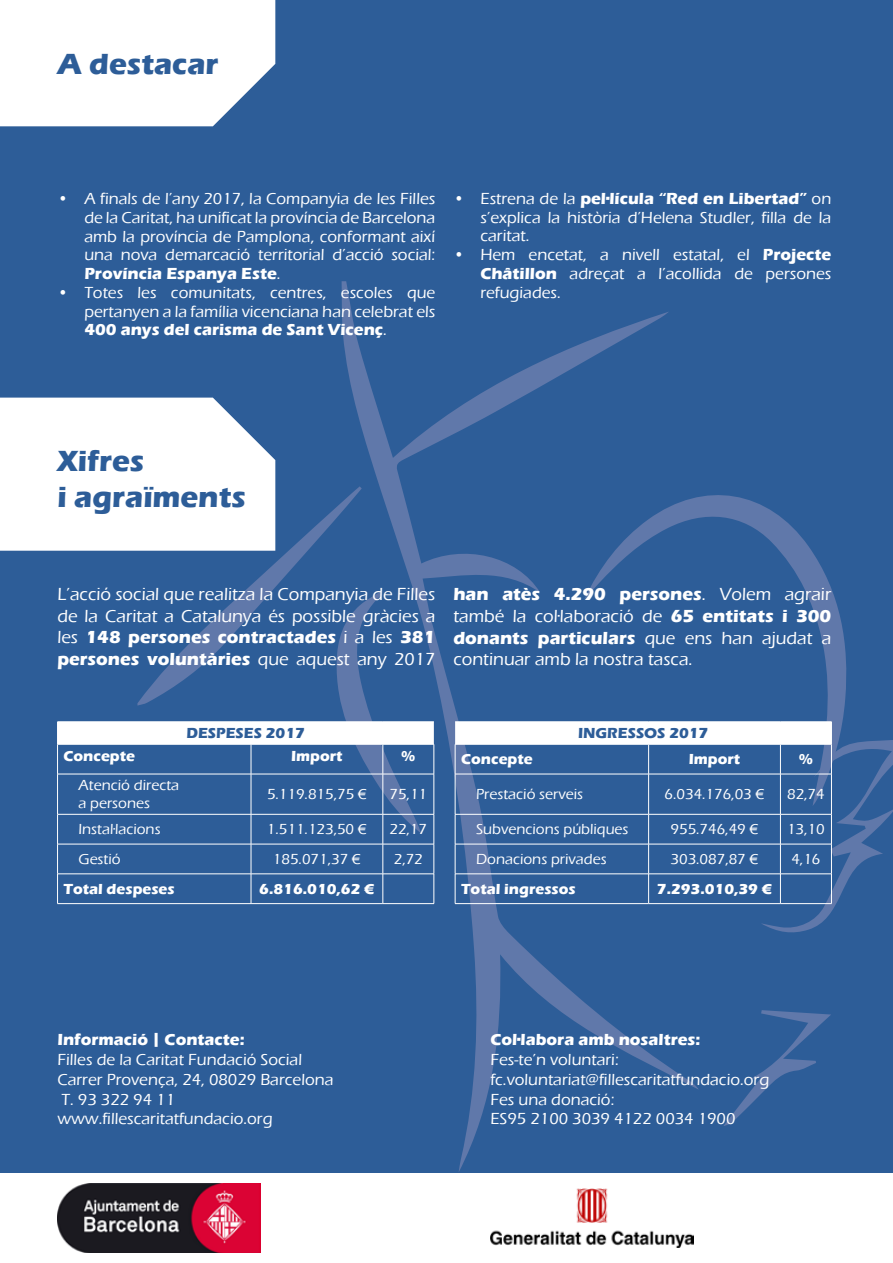
<style>
.page{position:relative;width:893px;height:1263px;background:#fff}
.page>*{position:absolute;margin:0;border:0;box-sizing:border-box;transform-origin:0 0}
.t1{font:700 30px/36px "Eras ITC";color:#2d5d98}
.t2{font:500 18px/21.6px "Eras ITC";color:#fff;text-align:justify}
.t3{font:500 16.5px/18.8px "Eras ITC";color:#fff;text-align:justify}
.t4{font:700 16.5px "Eras ITC";color:#fff}
.t5{font:500 15px/18px "Eras ITC";color:#fff}
.t6{font:700 15px "Eras ITC";color:#fff}
.t7{font:700 15px "Eras ITC";color:#2d5d98}
.s1{font-weight:700}
</style>
<div class="page">
<div style="left:0;top:0;width:893px;height:1172px;background:#2d5d98"></div>
<div style="left:0;top:0;width:275px;height:126px;background:#fff"></div>
<svg style="left:341px;top:281px;width:358px;height:890px"></svg>
<svg style="left:244px;top:486px;width:118px;height:106px"></svg>
<svg style="left:584px;top:479px;width:249px;height:113px"></svg>
<svg style="left:723px;top:1010px;width:108px;height:116px"></svg>
<img style="left:57px;top:1184px;width:203px;height:68px">
<img style="left:490px;top:1188px;width:203px;height:60px">
<svg style="left:57px;top:592px;width:836px;height:342px"></svg>
<div style="left:0;top:398px;width:275px;height:153px;background:#fff"></div>
<h1 class="t1" style="left:57px;top:46px;width:163px">A destacar</h1>
<p class="t3" style="left:84px;top:189px;width:352px;text-indent:-27px">• A finals de l’any 2017, la Companyia de les Filles de la Caritat, ha unificat la província de Barcelona amb la província de Pamplona, conformant així una nova demarcació territorial d’acció social:<br><span class="s1">Província Espanya Este</span>.</p>
<p class="t3" style="left:84px;top:283px;width:352px;text-indent:-27px">• Totes les comunitats, centres, escoles que pertanyen a la família vicenciana han celebrat els <span class="s1">400 anys del carisma de Sant Vicenç</span>.</p>
<p class="t3" style="left:480px;top:189px;width:352px;text-indent:-27px">• Estrena de la <span class="s1">pel·lícula “Red en Libertad”</span> on s’explica la història d’Helena Studler, filla de la caritat.</p>
<p class="t3" style="left:480px;top:246px;width:352px;text-indent:-27px">• Hem encetat, a nivell estatal, el <span class="s1">Projecte Châtillon</span> adreçat a l’acollida de persones refugiades.</p>
<h1 class="t1" style="left:57px;top:443px;width:190px">Xifres<br>i agraïments</h1>
<p class="t2" style="left:57px;top:584px;width:379px">L’acció social que realitza la Companyia de Filles de la Caritat a Catalunya és possible gràcies a les <span class="s1">148 persones contractades</span> i a les <span class="s1">381 persones voluntàries</span> que aquest any 2017</p>
<p class="t2" style="left:453px;top:584px;width:379px"><span class="s1">han atès 4.290 persones</span>. Volem agrair també la col·laboració de <span class="s1">65 entitats i 300 donants particulars</span> que ens han ajudat a continuar amb la nostra tasca.</p>
<p class="t7" style="left:186px;top:725px;width:120px">DESPESES 2017</p>
<p class="t7" style="left:578px;top:725px;width:132px">INGRESSOS 2017</p>
<p class="t6" style="left:64px;top:747px;width:73px">Concepte</p>
<p class="t6" style="left:291px;top:747px;width:53px">Import</p>
<p class="t6" style="left:402px;top:747px;width:15px">%</p>
<p class="t6" style="left:461px;top:751px;width:73px">Concepte</p>
<p class="t6" style="left:689px;top:751px;width:53px">Import</p>
<p class="t6" style="left:799px;top:751px;width:15px">%</p>
<p class="t5" style="left:79px;top:776px;width:102px">Atenció directa a persones</p>
<p class="t5" style="left:267px;top:785px;width:101px">5.119.815,75 €</p>
<p class="t5" style="left:389px;top:785px;width:39px">75,11</p>
<p class="t5" style="left:476px;top:785px;width:108px">Prestació serveis</p>
<p class="t5" style="left:665px;top:785px;width:101px">6.034.176,03 €</p>
<p class="t5" style="left:787px;top:785px;width:39px">82,74</p>
<p class="t5" style="left:79px;top:820px;width:84px">Instal·lacions</p>
<p class="t5" style="left:267px;top:820px;width:101px">1.511.123,50 €</p>
<p class="t5" style="left:389px;top:820px;width:39px">22,17</p>
<p class="t5" style="left:476px;top:820px;width:154px">Subvencions públiques</p>
<p class="t5" style="left:670px;top:820px;width:89px">955.746,49 €</p>
<p class="t5" style="left:787px;top:820px;width:39px">13,10</p>
<p class="t5" style="left:78px;top:850px;width:44px">Gestió</p>
<p class="t5" style="left:273px;top:850px;width:89px">185.071,37 €</p>
<p class="t5" style="left:394px;top:850px;width:31px">2,72</p>
<p class="t5" style="left:476px;top:850px;width:132px">Donacions privades</p>
<p class="t5" style="left:671px;top:850px;width:89px">303.087,87 €</p>
<p class="t5" style="left:791px;top:850px;width:31px">4,16</p>
<p class="t6" style="left:64px;top:880px;width:113px">Total despeses</p>
<p class="t6" style="left:259px;top:880px;width:117px">6.816.010,62 €</p>
<p class="t6" style="left:461px;top:880px;width:116px">Total ingressos</p>
<p class="t6" style="left:657px;top:880px;width:117px">7.293.010,39 €</p>
<p class="t4" style="left:57px;top:1030px;width:189px">Informació | Contacte:</p>
<p class="t3" style="left:57px;top:1050px;width:278px;line-height:19.8px;text-align:left">Filles de la Caritat Fundació Social<br>Carrer Provença, 24, 08029 Barcelona<br>T. 93 322 94 11 www.fillescaritatfundacio.org</p>
<p class="t4" style="left:490px;top:1030px;width:212px">Col·labora amb nosaltres:</p>
<p class="t3" style="left:490px;top:1050px;width:280px;line-height:19.8px;text-align:left">Fes-te’n voluntari: fc.voluntariat@fillescaritatfundacio.org<br>Fes una donació:<br>ES95 2100 3039 4122 0034 1900</p>
</div>
